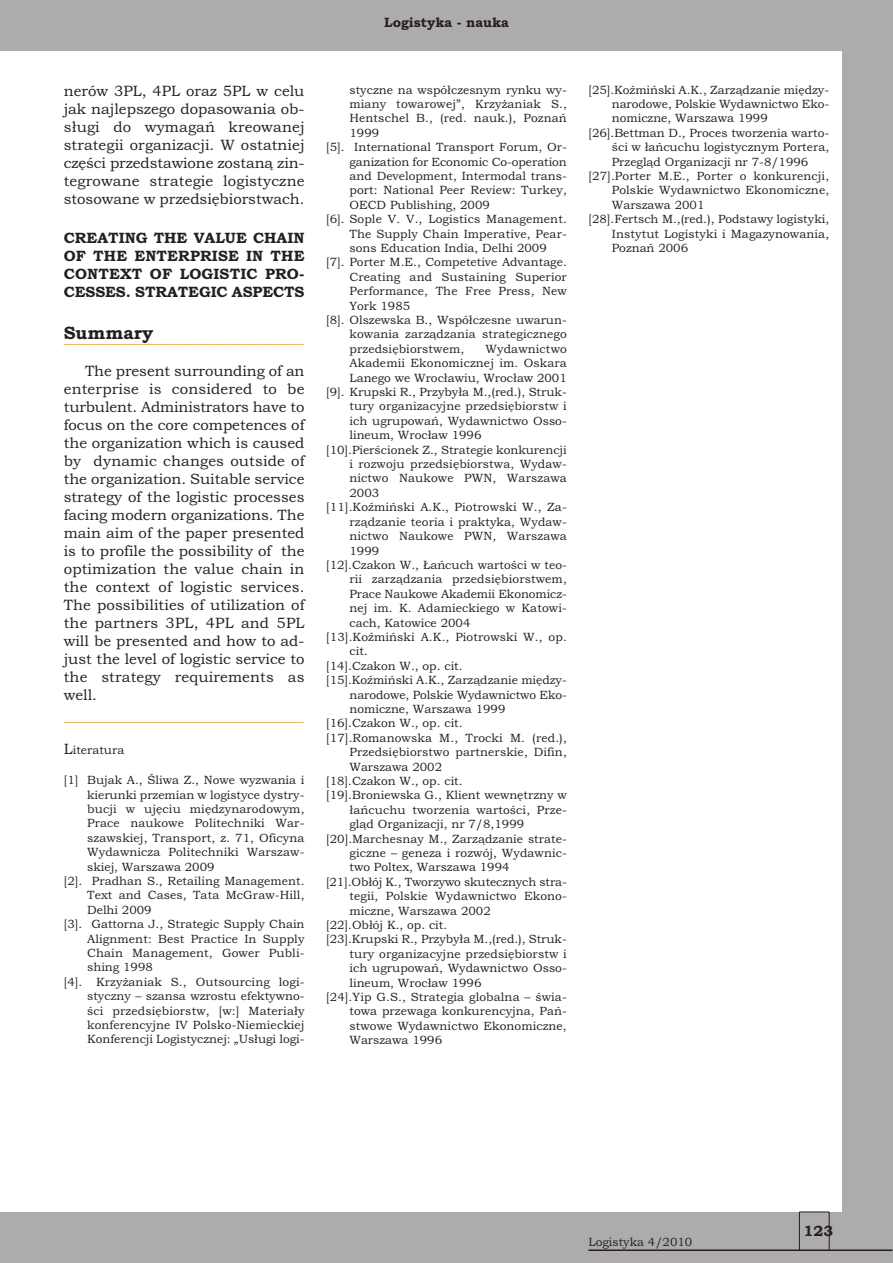
<style>
.page{position:relative;width:893px;height:1263px;background:#aeacab}
.page>*{position:absolute;margin:0;border:0;box-sizing:border-box;transform-origin:0 0}
.t1{font:15px/18px "Bookman Old Style";color:#231f20;text-align:justify}
.t2{font:15px/33px "Bookman Old Style";letter-spacing:-.005em;color:#f49f39;text-align:right}
.t3{font:700 15px/18px "Bookman Old Style";letter-spacing:.005em;color:#231f20;text-align:justify}
.t4{font:700 13.5px "Bookman Old Style";color:#231f20}
.t5{font:12px "Bookman Old Style";letter-spacing:.005em;color:#231f20}
.s1{color:#231f20}
.s2{font-size:15px}
</style>
<div class="page">
<div style="left:0;top:51px;width:842px;height:1161px;background:#fff"></div>
<hr style="left:588px;top:1249px;width:304px;height:2px;background:#231f20">
<hr style="left:829px;top:1212px;width:1px;height:38px;background:#231f20">
<hr style="left:799px;top:1212px;width:1px;height:38px;background:#231f20">
<hr style="left:799px;top:1212px;width:30px;height:1px;background:#231f20">
<p class="t4" style="left:384px;top:14px;width:126px">Logistyka - nauka</p>
<p class="t1" style="left:64px;top:82px;width:242px">nerów 3PL, 4PL oraz 5PL w celu jak najlepszego dopasowania ob&shy;sługi do wymagań kreowanej strategii organizacji. W ostatniej części przedstawione zostaną zin&shy;tegrowane strategie logistyczne stosowane w przedsiębiorstwach.</p>
<p class="t3" style="left:64px;top:229px;width:242px">CREATING THE VALUE CHAIN OF THE ENTERPRISE IN THE CONTEXT OF LOGISTIC PRO-CESSES. STRATEGIC ASPECTS</p>
<p class="t2" style="left:64px;top:321px;width:242px"><sup>S</sup>__<sup>u</sup>__<sup>m</sup>__<sup>m</sup>__<sup>a</sup>__<sup>r</sup>_<sup>y</sup>_____________________<br><span class="s1">The present surrounding of an</span></p>
<p class="t1" style="left:64px;top:380px;width:242px">enterprise is considered to be turbulent. Administrators have to focus on the core competences of the organization which is caused by dynamic changes outside of the organization. Suitable service strategy of the logistic processes facing modern organizations. The main aim of the paper presented is to profile the possibility of the optimization the value chain in the context of logistic services.<br>The possibilities of utilization of the partners 3PL, 4PL and 5PL will be presented and how to ad&shy;just the level of logistic service to the strategy requirements as well.</p>
<p class="t2" style="left:64px;top:699px;width:242px">________________________________</p>
<p class="t5" style="left:64px;top:743px;width:62px"><span class="s2">L</span>iteratura</p>
<p class="t5" style="left:64px;top:773px;width:242px">[1] Bujak A., Śliwa Z., Nowe wyzwania i</p>
<p class="t5" style="left:87px;top:787px;width:219px">kierunki przemian w logistyce dystry-</p>
<p class="t5" style="left:87px;top:802px;width:219px">bucji w ujęciu międzynarodowym,</p>
<p class="t5" style="left:87px;top:816px;width:219px">Prace naukowe Politechniki War-</p>
<p class="t5" style="left:87px;top:831px;width:219px">szawskiej, Transport, z. 71, Oficyna</p>
<p class="t5" style="left:87px;top:845px;width:219px">Wydawnicza Politechniki Warszaw-</p>
<p class="t5" style="left:87px;top:859px;width:129px">skiej, Warszawa 2009</p>
<p class="t5" style="left:64px;top:874px;width:242px">[2]. Pradhan S., Retailing Management.</p>
<p class="t5" style="left:87px;top:888px;width:219px">Text and Cases, Tata McGraw-Hill,</p>
<p class="t5" style="left:87px;top:903px;width:66px">Delhi 2009</p>
<p class="t5" style="left:64px;top:917px;width:242px">[3]. Gattorna J., Strategic Supply Chain</p>
<p class="t5" style="left:87px;top:931px;width:219px">Alignment: Best Practice In Supply</p>
<p class="t5" style="left:87px;top:946px;width:219px">Chain Management, Gower Publi-</p>
<p class="t5" style="left:87px;top:960px;width:67px">shing 1998</p>
<p class="t5" style="left:64px;top:975px;width:242px">[4]. Krzyżaniak S., Outsourcing logi-</p>
<p class="t5" style="left:87px;top:989px;width:219px">styczny – szansa wzrostu efektywno-</p>
<p class="t5" style="left:87px;top:1003px;width:219px">ści przedsiębiorstw, [w:] Materiały</p>
<p class="t5" style="left:87px;top:1018px;width:219px">konferencyjne IV Polsko-Niemieckiej</p>
<p class="t5" style="left:87px;top:1032px;width:219px">Konferencji Logistycznej: „Usługi logi-</p>
<p class="t5" style="left:349px;top:82px;width:219px">styczne na współczesnym rynku wy-</p>
<p class="t5" style="left:349px;top:97px;width:219px">miany towarowej”, Krzyżaniak S.,</p>
<p class="t5" style="left:349px;top:111px;width:219px">Hentschel B., (red. nauk.), Poznań</p>
<p class="t5" style="left:349px;top:126px;width:31px">1999</p>
<p class="t5" style="left:326px;top:140px;width:242px">[5]. International Transport Forum, Or-</p>
<p class="t5" style="left:349px;top:154px;width:219px">ganization for Economic Co-operation</p>
<p class="t5" style="left:349px;top:169px;width:219px">and Development, Intermodal trans-</p>
<p class="t5" style="left:349px;top:183px;width:219px">port: National Peer Review: Turkey,</p>
<p class="t5" style="left:349px;top:198px;width:142px">OECD Publishing, 2009</p>
<p class="t5" style="left:326px;top:212px;width:242px">[6]. Sople V. V., Logistics Management.</p>
<p class="t5" style="left:349px;top:226px;width:219px">The Supply Chain Imperative, Pear-</p>
<p class="t5" style="left:349px;top:241px;width:199px">sons Education India, Delhi 2009</p>
<p class="t5" style="left:326px;top:255px;width:242px">[7]. Porter M.E., Competetive Advantage.</p>
<p class="t5" style="left:349px;top:270px;width:219px">Creating and Sustaining Superior</p>
<p class="t5" style="left:349px;top:284px;width:219px">Performance, The Free Press, New</p>
<p class="t5" style="left:349px;top:298px;width:62px">York 1985</p>
<p class="t5" style="left:326px;top:313px;width:242px">[8]. Olszewska B., Współczesne uwarun-</p>
<p class="t5" style="left:349px;top:327px;width:219px">kowania zarządzania strategicznego</p>
<p class="t5" style="left:349px;top:342px;width:116px">przedsiębiorstwem,</p>
<p class="t5" style="left:485px;top:342px;width:83px">Wydawnictwo</p>
<p class="t5" style="left:349px;top:356px;width:219px">Akademii Ekonomicznej im. Oskara</p>
<p class="t5" style="left:349px;top:370px;width:219px">Lanego we Wrocławiu, Wrocław 2001</p>
<p class="t5" style="left:326px;top:385px;width:242px">[9]. Krupski R., Przybyła M.,(red.), Struk-</p>
<p class="t5" style="left:349px;top:399px;width:219px">tury organizacyjne przedsiębiorstw i</p>
<p class="t5" style="left:349px;top:414px;width:219px">ich ugrupowań, Wydawnictwo Osso-</p>
<p class="t5" style="left:349px;top:428px;width:133px">lineum, Wrocław 1996</p>
<p class="t5" style="left:326px;top:442px;width:242px">[10].Pierścionek Z., Strategie konkurencji</p>
<p class="t5" style="left:349px;top:457px;width:219px">i rozwoju przedsiębiorstwa, Wydaw-</p>
<p class="t5" style="left:349px;top:471px;width:219px">nictwo Naukowe PWN, Warszawa</p>
<p class="t5" style="left:349px;top:486px;width:31px">2003</p>
<p class="t5" style="left:326px;top:500px;width:242px">[11].Koźmiński A.K., Piotrowski W., Za-</p>
<p class="t5" style="left:349px;top:514px;width:219px">rządzanie teoria i praktyka, Wydaw-</p>
<p class="t5" style="left:349px;top:529px;width:219px">nictwo Naukowe PWN, Warszawa</p>
<p class="t5" style="left:349px;top:543px;width:31px">1999</p>
<p class="t5" style="left:326px;top:558px;width:242px">[12].Czakon W., Łańcuch wartości w teo-</p>
<p class="t5" style="left:349px;top:572px;width:219px">rii zarządzania przedsiębiorstwem,</p>
<p class="t5" style="left:349px;top:586px;width:219px">Prace Naukowe Akademii Ekonomicz-</p>
<p class="t5" style="left:349px;top:601px;width:219px">nej im. K. Adamieckiego w Katowi-</p>
<p class="t5" style="left:349px;top:615px;width:122px">cach, Katowice 2004</p>
<p class="t5" style="left:326px;top:630px;width:242px">[13].Koźmiński A.K., Piotrowski W., op.</p>
<p class="t5" style="left:349px;top:644px;width:20px">cit.</p>
<p class="t5" style="left:326px;top:658px;width:138px">[14].Czakon W., op. cit.</p>
<p class="t5" style="left:326px;top:673px;width:242px">[15].Koźmiński A.K., Zarządzanie między-</p>
<p class="t5" style="left:349px;top:687px;width:219px">narodowe, Polskie Wydawnictwo Eko-</p>
<p class="t5" style="left:349px;top:702px;width:157px">nomiczne, Warszawa 1999</p>
<p class="t5" style="left:326px;top:716px;width:138px">[16].Czakon W., op. cit.</p>
<p class="t5" style="left:326px;top:730px;width:242px">[17].Romanowska M., Trocki M. (red.),</p>
<p class="t5" style="left:349px;top:745px;width:219px">Przedsiębiorstwo partnerskie, Difin,</p>
<p class="t5" style="left:349px;top:759px;width:94px">Warszawa 2002</p>
<p class="t5" style="left:326px;top:774px;width:138px">[18].Czakon W., op. cit.</p>
<p class="t5" style="left:326px;top:788px;width:242px">[19].Broniewska G., Klient wewnętrzny w</p>
<p class="t5" style="left:349px;top:802px;width:219px">łańcuchu tworzenia wartości, Prze-</p>
<p class="t5" style="left:349px;top:817px;width:176px">gląd Organizacji, nr 7/8,1999</p>
<p class="t5" style="left:326px;top:831px;width:242px">[20].Marchesnay M., Zarządzanie strate-</p>
<p class="t5" style="left:349px;top:846px;width:219px">giczne – geneza i rozwój, Wydawnic-</p>
<p class="t5" style="left:349px;top:860px;width:162px">two Poltex, Warszawa 1994</p>
<p class="t5" style="left:326px;top:874px;width:242px">[21].Obłój K., Tworzywo skutecznych stra-</p>
<p class="t5" style="left:349px;top:889px;width:219px">tegii, Polskie Wydawnictwo Ekono-</p>
<p class="t5" style="left:349px;top:903px;width:143px">miczne, Warszawa 2002</p>
<p class="t5" style="left:326px;top:918px;width:123px">[22].Obłój K., op. cit.</p>
<p class="t5" style="left:326px;top:932px;width:242px">[23].Krupski R., Przybyła M.,(red.), Struk-</p>
<p class="t5" style="left:349px;top:946px;width:219px">tury organizacyjne przedsiębiorstw i</p>
<p class="t5" style="left:349px;top:961px;width:219px">ich ugrupowań, Wydawnictwo Osso-</p>
<p class="t5" style="left:349px;top:975px;width:133px">lineum, Wrocław 1996</p>
<p class="t5" style="left:326px;top:990px;width:242px">[24].Yip G.S., Strategia globalna – świa-</p>
<p class="t5" style="left:349px;top:1004px;width:219px">towa przewaga konkurencyjna, Pań-</p>
<p class="t5" style="left:349px;top:1018px;width:219px">stwowe Wydawnictwo Ekonomiczne,</p>
<p class="t5" style="left:349px;top:1033px;width:94px">Warszawa 1996</p>
<p class="t5" style="left:588px;top:82px;width:242px">[25].Koźmiński A.K., Zarządzanie między-</p>
<p class="t5" style="left:612px;top:97px;width:219px">narodowe, Polskie Wydawnictwo Eko-</p>
<p class="t5" style="left:612px;top:111px;width:157px">nomiczne, Warszawa 1999</p>
<p class="t5" style="left:588px;top:126px;width:242px">[26].Bettman D., Proces tworzenia warto-</p>
<p class="t5" style="left:612px;top:140px;width:219px">ści w łańcuchu logistycznym Portera,</p>
<p class="t5" style="left:612px;top:154px;width:198px">Przegląd Organizacji nr 7-8/1996</p>
<p class="t5" style="left:588px;top:169px;width:242px">[27].Porter M.E., Porter o konkurencji,</p>
<p class="t5" style="left:612px;top:183px;width:219px">Polskie Wydawnictwo Ekonomiczne,</p>
<p class="t5" style="left:612px;top:198px;width:94px">Warszawa 2001</p>
<p class="t5" style="left:588px;top:212px;width:242px">[28].Fertsch M.,(red.), Podstawy logistyki,</p>
<p class="t5" style="left:612px;top:226px;width:219px">Instytut Logistyki i Magazynowania,</p>
<p class="t5" style="left:612px;top:241px;width:78px">Poznań 2006</p>
<p class="t5" style="left:588px;top:1234px;width:105px">Logistyka 4/2010</p>
<p class="t3" style="left:803px;top:1222px;width:31px">123</p>
</div>
